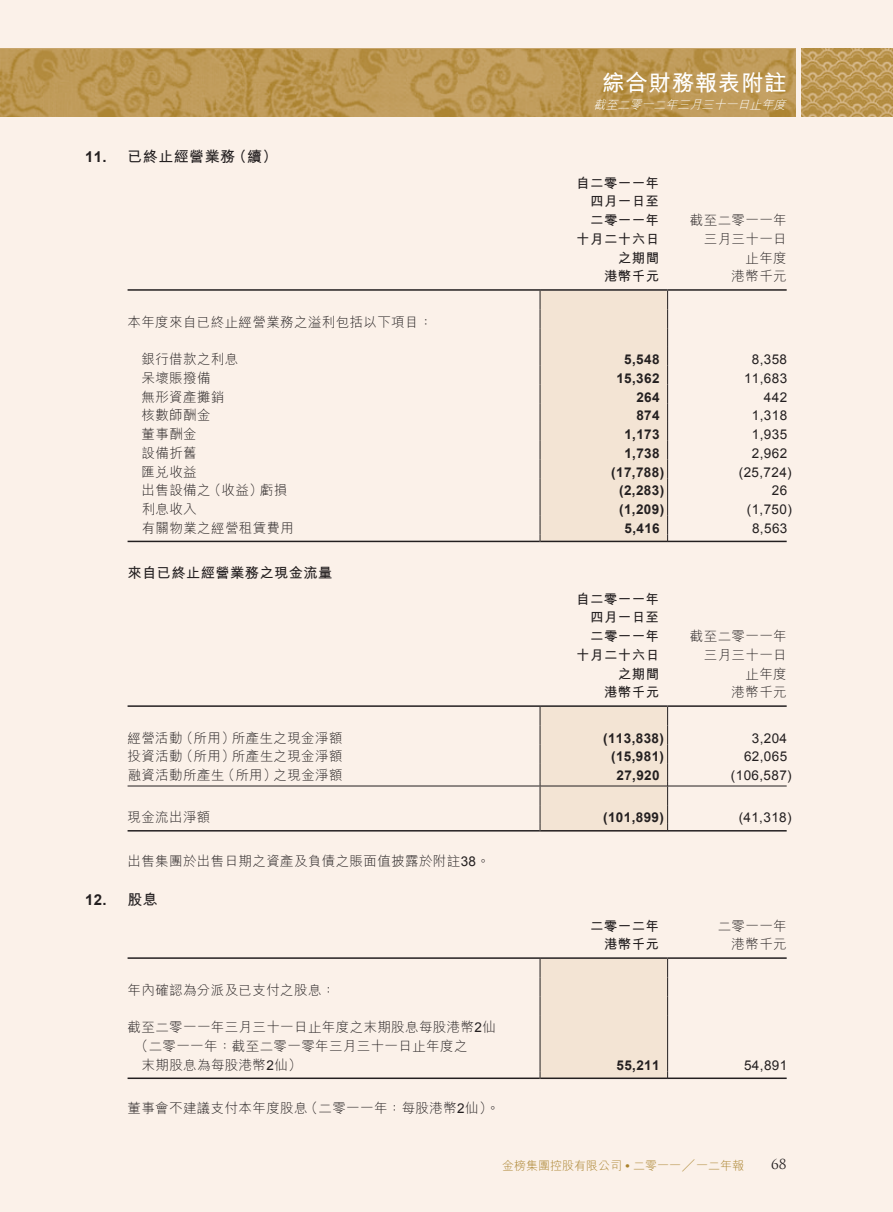
<style>
.page{position:relative;width:893px;height:1212px;background:#fbf1e9}
.page>*{position:absolute;margin:0;border:0;box-sizing:border-box;transform-origin:0 0}
.t1{font:700 22.5px "M Hei HK";letter-spacing:.03em;color:#fff}
.t2{font:700 15px "M Hei HK";letter-spacing:.03em;color:#231f20}
.t3{font:700 15px "Arial";color:#231f20}
.t4{font:700 14.25px "M Hei HK";letter-spacing:.03em;color:#231f20}
.t5{font:300 13.5px/18.8px "M Hei HK";letter-spacing:.03em;color:#231f20;text-align:right}
.t6{font:700 13.5px "Arial";letter-spacing:.03em;color:#231f20}
.t7{font:13.5px "Arial";letter-spacing:.03em;color:#231f20}
.t8{font:700 13.5px/18.8px "M Hei HK";letter-spacing:.03em;color:#231f20;text-align:right}
.t9{font:13.5px "Trajan Pro";color:#231f20}
.t10{font:300 12px "M Hei HK";color:#aa822c}
.t11{font:italic 300 12px "M Hei HK";color:#fff}
.s1{font-family:"Arial";font-weight:400}
.s2{font-family:"Arial";font-weight:700}
</style>
<div class="page">
<img style="left:0;top:49px;width:795px;height:68px">
<img style="left:802px;top:49px;width:91px;height:68px">
<div style="left:540px;top:291px;width:128px;height:251px;background:#f3e4d4"></div>
<hr style="left:128px;top:289px;width:412px;height:2px;background:#231f20">
<hr style="left:540px;top:289px;width:128px;height:2px;background:#231f20">
<hr style="left:668px;top:289px;width:119px;height:2px;background:#231f20">
<hr style="left:128px;top:541px;width:412px;height:1px;background:#231f20">
<hr style="left:540px;top:541px;width:127px;height:1px;background:#231f20">
<hr style="left:668px;top:541px;width:119px;height:1px;background:#231f20">
<div style="left:540px;top:707px;width:128px;height:124px;background:#f3e4d4"></div>
<hr style="left:128px;top:705px;width:412px;height:2px;background:#231f20">
<hr style="left:540px;top:705px;width:128px;height:2px;background:#231f20">
<hr style="left:668px;top:705px;width:119px;height:2px;background:#231f20">
<hr style="left:128px;top:786px;width:412px;height:1px;background:#231f20">
<hr style="left:540px;top:786px;width:127px;height:1px;background:#231f20">
<hr style="left:668px;top:786px;width:119px;height:1px;background:#231f20">
<hr style="left:128px;top:830px;width:412px;height:1px;background:#231f20">
<hr style="left:540px;top:830px;width:127px;height:1px;background:#231f20">
<hr style="left:668px;top:830px;width:119px;height:1px;background:#231f20">
<div style="left:540px;top:959px;width:128px;height:120px;background:#f3e4d4"></div>
<hr style="left:128px;top:957px;width:412px;height:2px;background:#231f20">
<hr style="left:540px;top:957px;width:128px;height:2px;background:#231f20">
<hr style="left:668px;top:957px;width:119px;height:2px;background:#231f20">
<hr style="left:128px;top:1077px;width:412px;height:2px;background:#231f20">
<hr style="left:540px;top:1077px;width:127px;height:2px;background:#231f20">
<hr style="left:668px;top:1077px;width:119px;height:2px;background:#231f20">
<p class="t3" style="left:85px;top:147px;width:23px">11.</p>
<p class="t3" style="left:85px;top:890px;width:23px">12.</p>
<h1 class="t1" style="left:602px;top:67px;width:186px">綜合財務報表附註</h1>
<p class="t11" style="left:593px;top:96px;width:198px">截至二零一二年三月三十一日止年度</p>
<p class="t2" style="left:128px;top:146px;width:109px">已終止經營業務</p>
<p class="t2" style="left:232px;top:146px;width:47px">（續(</p>
<p class="t8" style="left:576px;top:172px;width:84px">自二零一一年四月一日至二零一一年十月二十六日之期間</p>
<p class="t8" style="left:604px;top:266px;width:57px">港幣千元</p>
<p class="t5" style="left:690px;top:210px;width:98px">截至二零一一年三月三十一日止年度<br>港幣千元</p>
<p class="t5" style="left:128px;top:312px;width:306px">本年度來自已終止經營業務之溢利包括以下項目：</p>
<p class="t5" style="left:142px;top:349px;width:98px">銀行借款之利息</p>
<p class="t6" style="left:624px;top:350px;width:37px">5,548</p>
<p class="t7" style="left:752px;top:350px;width:37px">8,358</p>
<p class="t5" style="left:142px;top:368px;width:71px">呆壞賬撥備</p>
<p class="t6" style="left:616px;top:369px;width:45px">15,362</p>
<p class="t7" style="left:744px;top:369px;width:45px">11,683</p>
<p class="t5" style="left:142px;top:387px;width:84px">無形資產攤銷</p>
<p class="t6" style="left:636px;top:388px;width:25px">264</p>
<p class="t7" style="left:764px;top:388px;width:25px">442</p>
<p class="t5" style="left:142px;top:405px;width:71px">核數師酬金</p>
<p class="t6" style="left:636px;top:407px;width:25px">874</p>
<p class="t7" style="left:752px;top:407px;width:37px">1,318</p>
<p class="t5" style="left:142px;top:424px;width:57px">董事酬金</p>
<p class="t6" style="left:624px;top:425px;width:37px">1,173</p>
<p class="t7" style="left:752px;top:425px;width:37px">1,935</p>
<p class="t5" style="left:142px;top:443px;width:57px">設備折舊</p>
<p class="t6" style="left:624px;top:444px;width:37px">1,738</p>
<p class="t7" style="left:752px;top:444px;width:37px">2,962</p>
<p class="t5" style="left:142px;top:462px;width:57px">匯兌收益</p>
<p class="t6" style="left:611px;top:463px;width:54px">)17,788(</p>
<p class="t7" style="left:739px;top:463px;width:54px">)25,724(</p>
<p class="t5" style="left:208px;top:480px;width:57px">（收益）</p>
<p class="t5" style="left:142px;top:480px;width:71px">出售設備之</p>
<p class="t5" style="left:260px;top:480px;width:29px">虧損</p>
<p class="t6" style="left:619px;top:482px;width:47px">)2,283(</p>
<p class="t7" style="left:772px;top:482px;width:17px">26</p>
<p class="t5" style="left:142px;top:499px;width:57px">利息收入</p>
<p class="t6" style="left:619px;top:500px;width:47px">)1,209(</p>
<p class="t7" style="left:747px;top:500px;width:47px">)1,750(</p>
<p class="t5" style="left:142px;top:518px;width:154px">有關物業之經營租賃費用</p>
<p class="t4" style="left:128px;top:563px;width:206px">來自已終止經營業務之現金流量</p>
<p class="t6" style="left:624px;top:519px;width:37px">5,416</p>
<p class="t7" style="left:752px;top:519px;width:37px">8,563</p>
<p class="t8" style="left:576px;top:588px;width:84px">自二零一一年四月一日至二零一一年十月二十六日之期間</p>
<p class="t8" style="left:604px;top:682px;width:57px">港幣千元</p>
<p class="t5" style="left:690px;top:626px;width:98px">截至二零一一年三月三十一日止年度<br>港幣千元</p>
<p class="t5" style="left:180px;top:728px;width:57px">（所用）</p>
<p class="t5" style="left:232px;top:728px;width:112px">所產生之現金淨額</p>
<p class="t5" style="left:128px;top:728px;width:57px">經營活動</p>
<p class="t6" style="left:603px;top:729px;width:62px">)113,838(</p>
<p class="t7" style="left:752px;top:729px;width:37px">3,204</p>
<p class="t5" style="left:180px;top:746px;width:57px">（所用）</p>
<p class="t5" style="left:232px;top:746px;width:112px">所產生之現金淨額</p>
<p class="t5" style="left:128px;top:746px;width:57px">投資活動</p>
<p class="t6" style="left:611px;top:748px;width:54px">)15,981(</p>
<p class="t7" style="left:744px;top:748px;width:45px">62,065</p>
<p class="t5" style="left:221px;top:765px;width:57px">（所用）</p>
<p class="t5" style="left:128px;top:765px;width:98px">融資活動所產生</p>
<p class="t5" style="left:274px;top:765px;width:71px">之現金淨額</p>
<p class="t6" style="left:616px;top:766px;width:45px">27,920</p>
<p class="t7" style="left:731px;top:766px;width:62px">)106,587(</p>
<p class="t5" style="left:128px;top:807px;width:84px">現金流出淨額</p>
<p class="t5" style="left:128px;top:851px;width:364px">出售集團於出售日期之資產及負債之賬面值披露於附註<span class="s1">38</span>。</p>
<p class="t2" style="left:128px;top:889px;width:32px">股息</p>
<p class="t6" style="left:603px;top:808px;width:62px">)101,899(</p>
<p class="t7" style="left:739px;top:808px;width:54px">)41,318(</p>
<p class="t8" style="left:590px;top:915px;width:71px">二零一二年</p>
<p class="t5" style="left:718px;top:916px;width:71px">二零一一年</p>
<p class="t8" style="left:604px;top:934px;width:57px">港幣千元</p>
<p class="t5" style="left:732px;top:934px;width:57px">港幣千元</p>
<p class="t5" style="left:128px;top:980px;width:209px">年內確認為分派及已支付之股息：</p>
<p class="t5" style="left:135px;top:1017px;width:363px;text-align:left;text-indent:-7px">截至二零一一年三月三十一日止年度之末期股息每股港幣 仙<span class="s1">2</span>（二零一一年：截至二零一零年三月三十一日止年度之</p>
<p class="t5" style="left:142px;top:1055px;width:162px">末期股息為每股港幣 仙<span class="s1">2</span> (</p>
<p class="t6" style="left:616px;top:1056px;width:45px">55,211</p>
<p class="t7" style="left:744px;top:1056px;width:45px">54,891</p>
<p class="t5" style="left:128px;top:1098px;width:182px">董事會不建議支付本年度股息</p>
<p class="t5" style="left:305px;top:1098px;width:197px">（二零一一年：每股港幣 仙<span class="s1">2</span> 。(</p>
<p class="t10" style="left:502px;top:1157px;width:243px">金榜集團控股有限公司 <span class="s2">•</span> 二零一一 ╱一二年報</p>
<p class="t9" style="left:771px;top:1155px;width:17px">68</p>
</div>
